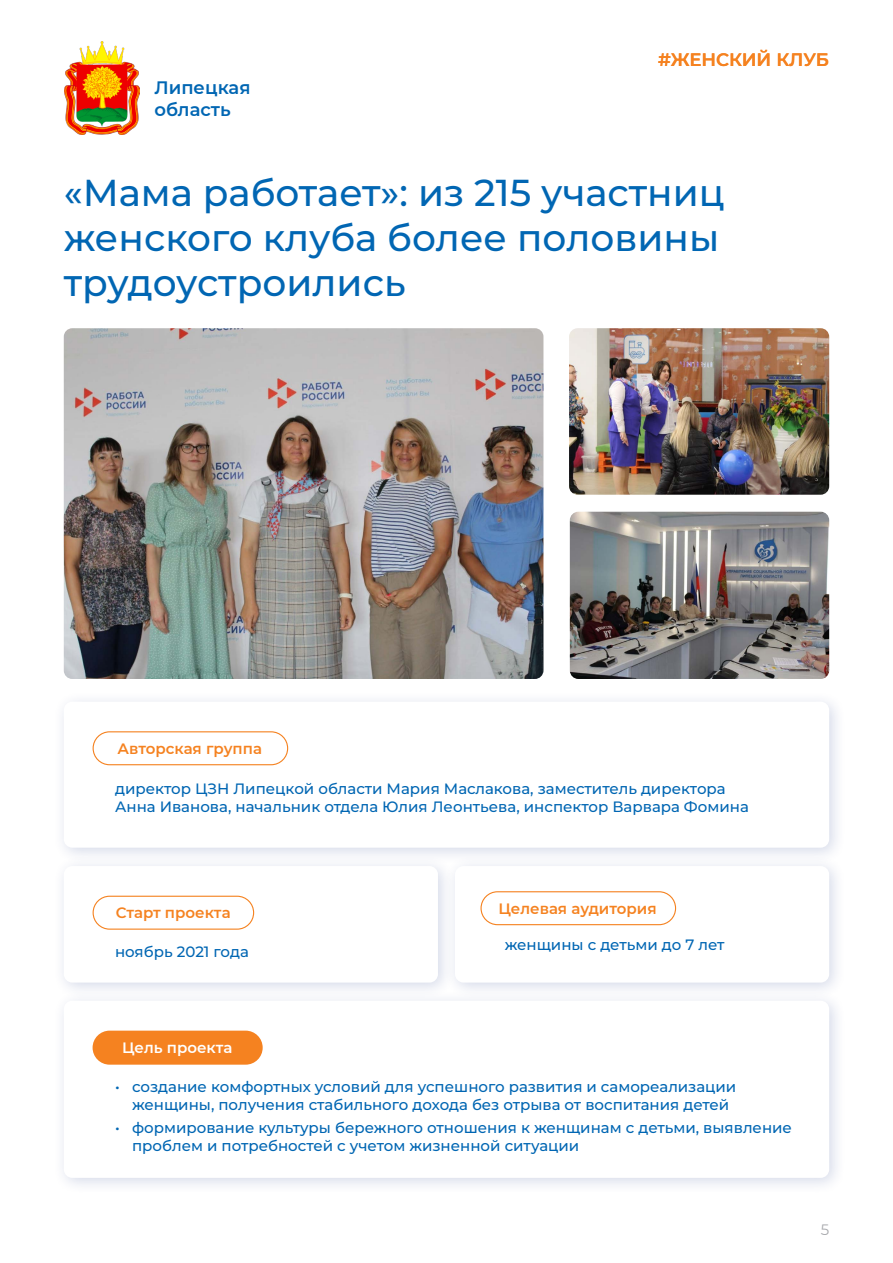
<style>
.page{position:relative;width:893px;height:1263px;background:#fff}
.page>*{position:absolute;margin:0;border:0;box-sizing:border-box;transform-origin:0 0}
.t1{font:500 37.5px/45px "Montserrat";color:#0166b3}
.t2{font:600 18px/21.6px "Montserrat";color:#0166b3}
.t3{font:600 18px "Montserrat";color:#f58220}
.t4{font:500 15px/18px "Montserrat";color:#0166b3}
.t5{font:600 15px "Montserrat";color:#f58220}
.t6{font:600 15px "Montserrat";color:#fff}
.t7{font:15px "Montserrat";color:#a8a9ad}
</style>
<div class="page">
<img style="left:64px;top:41px;width:76px;height:93px">
<div style="left:52px;top:690px;width:794px;height:175px;background:#253f8e;opacity:.2"></div>
<div style="left:64px;top:702px;width:765px;height:146px;background:#fff;border-radius:9px"></div>
<div style="left:52px;top:989px;width:794px;height:206px;background:#253f8e;opacity:.2"></div>
<div style="left:64px;top:1001px;width:765px;height:177px;background:#fff;border-radius:9px"></div>
<div style="left:52px;top:855px;width:403px;height:145px;background:#253f8e;opacity:.2"></div>
<div style="left:64px;top:866px;width:374px;height:116px;background:#fff;border-radius:9px"></div>
<div style="left:444px;top:855px;width:402px;height:145px;background:#253f8e;opacity:.2"></div>
<div style="left:455px;top:866px;width:374px;height:116px;background:#fff;border-radius:9px"></div>
<div style="left:93px;top:731px;width:195px;height:34px;border:1px solid #f58220;border-radius:16px"></div>
<div style="left:480px;top:891px;width:196px;height:34px;border:1px solid #f58220;border-radius:16px"></div>
<div style="left:93px;top:1031px;width:170px;height:34px;background:#f58220;border-radius:17px"></div>
<div style="left:93px;top:896px;width:161px;height:34px;border:1px solid #f58220;border-radius:16px"></div>
<img style="left:64px;top:328px;width:479px;height:351px">
<img style="left:569px;top:328px;width:260px;height:167px">
<img style="left:570px;top:512px;width:259px;height:167px">
<p class="t2" style="left:154px;top:76px;width:98px">Липецкая область</p>
<p class="t3" style="left:658px;top:46px;width:173px">#ЖЕНСКИЙ КЛУБ</p>
<p class="t1" style="left:64px;top:169px;width:662px">«Мама работает»: из 215 участниц женского клуба более половины трудоустроились</p>
<p class="t5" style="left:117px;top:738px;width:146px">Авторская группа</p>
<p class="t4" style="left:115px;top:779px;width:635px">директор ЦЗН Липецкой области Мария Маслакова, заместитель директора<br>Анна Иванова, начальник отдела Юлия Леонтьева, инспектор Варвара Фомина</p>
<p class="t5" style="left:116px;top:902px;width:116px">Старт проекта</p>
<p class="t4" style="left:115px;top:942px;width:135px">ноябрь 2021 года</p>
<p class="t6" style="left:122px;top:1037px;width:112px">Цель проекта</p>
<p class="t5" style="left:499px;top:898px;width:160px">Целевая аудитория</p>
<p class="t4" style="left:505px;top:935px;width:221px">женщины с детьми до 7 лет</p>
<p class="t4" style="left:132px;top:1078px;width:606px;text-indent:-17px">• создание комфортных условий для успешного развития и самореализации женщины, получения стабильного дохода без отрыва от воспитания детей</p>
<p class="t4" style="left:132px;top:1118px;width:661px;text-indent:-17px">• формирование культуры бережного отношения к женщинам с детьми, выявление проблем и потребностей с учетом жизненной ситуации</p>
<p class="t7" style="left:821px;top:1219px;width:10px">5</p>
</div>
